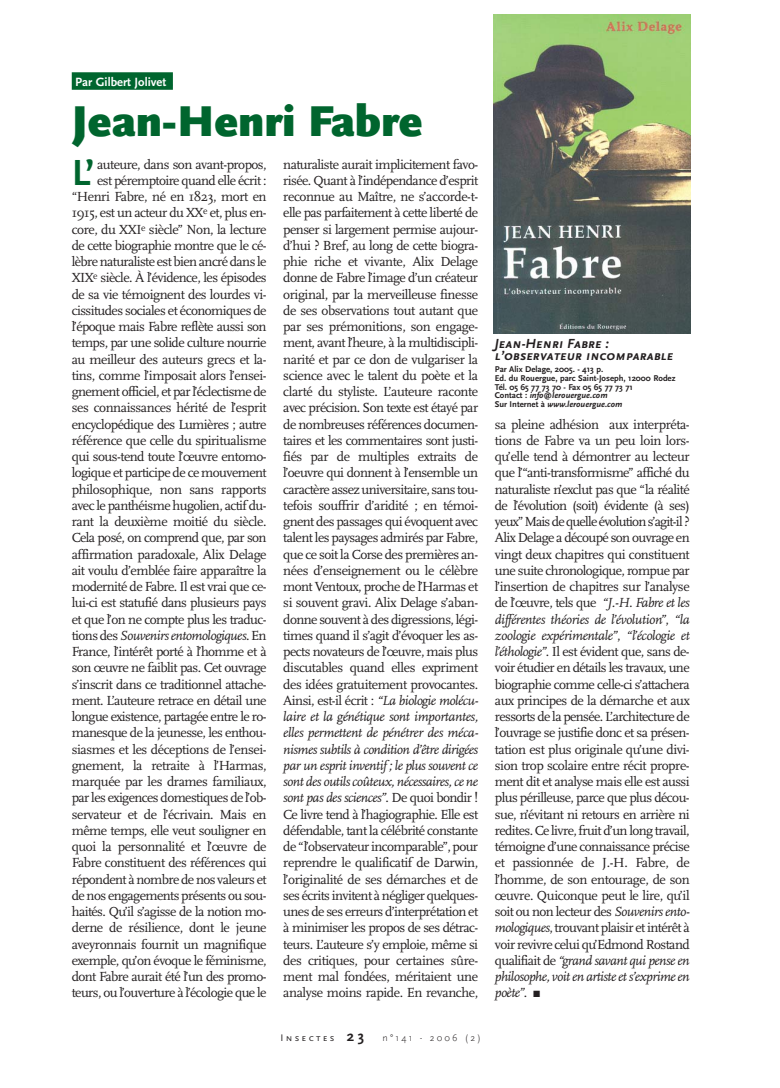
<style>
.page{position:relative;width:780px;height:1088px;background:#fff}
.page>*{position:absolute;margin:0;border:0;box-sizing:border-box;transform-origin:0 0}
.t1{font:900 45px "Scala Sans";color:#00652e}
.t2{font:700 37.88px "Scala Sans";color:#00652e}
.t3{font:13.75px/16.2px "Scala";letter-spacing:-.04em;color:#231f20;text-align:justify}
.t4{font:italic 700 13.75px/11.2px "Scala Sans Caps";color:#231f20}
.t5{font:700 12.5px "Scala Sans";color:#fff}
.t6{font:300 10px "Scala Sans";letter-spacing:.22em;color:#231f20}
.t7{font:700 8.75px/8.8px "Scala Sans";color:#231f20}
.s1{color:#00652e}
.s2{font-style:italic}
.s3{font-family:"Scala Sans Expert"}
.s4{font-family:"Scala Sans Caps";font-weight:400}
.s5{font-weight:700;font-size:15px}
</style>
<div class="page">
<div style="left:72px;top:72px;width:101px;height:18px;background:#00652e"></div>
<img style="left:493px;top:15px;width:198px;height:318px">
<p class="t5" style="left:75px;top:77px;width:99px">Par Gilbert Jolivet <span class="s1">.</span></p>
<h1 class="t1" style="left:72px;top:104px;width:352px">Jean-Henri Fabre</h1>
<p class="t3" style="left:72px;top:157px;width:196px;text-align:right">auteure, dans son avant-propos,<br>est péremptoire quand elle écrit : “Henri Fabre, né en 1823, mort en 1915, est un acteur du XX<sup>e</sup> et, plus en&shy;core, du XXI<sup>e</sup> siècle” Non, la lecture de cette biographie montre que le cé&shy;lèbre naturaliste est bien ancré dans le XIX<sup>e</sup> siècle. À l’évidence, les épisodes de sa vie témoignent des lourdes vi&shy;cissitudes sociales et économiques de l’époque mais Fabre reflète aussi son temps, par une solide culture nourrie au meilleur des auteurs grecs et la&shy;tins, comme l’imposait alors l’ensei&shy;gnement officiel, et par l’éclectisme de ses connaissances hérité de l’esprit encyclopédique des Lumières ; autre référence que celle du spiritualisme qui sous-tend toute l’œuvre entomo&shy;logique et participe de ce mouvement philosophique, non sans rapports avec le panthéisme hugolien, actif du&shy;rant la deuxième moitié du siècle.<br>Cela posé, on comprend que, par son affirmation paradoxale, Alix Delage ait voulu d’emblée faire apparaître la modernité de Fabre. Il est vrai que ce&shy;lui-ci est statufié dans plusieurs pays et que l’on ne compte plus les traduc&shy;tions des <span class="s2">Souvenirs entomologiques</span>. En France, l’intérêt porté à l’homme et à son œuvre ne faiblit pas. Cet ouvrage s’inscrit dans ce traditionnel attache&shy;ment. L’auteure retrace en détail une longue existence, partagée entre le ro&shy;manesque de la jeunesse, les enthou&shy;siasmes et les déceptions de l’ensei&shy;gnement, la retraite à l’Harmas, marquée par les drames familiaux, par les exigences domestiques de l’ob&shy;servateur et de l’écrivain. Mais en même temps, elle veut souligner en quoi la personnalité et l’œuvre de Fabre constituent des références qui répondent à nombre de nos valeurs et de nos engagements présents ou sou&shy;haités. Qu’il s’agisse de la notion mo&shy;derne de résilience, dont le jeune aveyronnais fournit un magnifique exemple, qu’on évoque le féminisme, dont Fabre aurait été l’un des promo&shy;teurs, ou l’ouverture à l’écologie que le</p>
<p class="t3" style="left:283px;top:157px;width:196px">naturaliste aurait implicitement favo&shy;risée. Quant à l’indépendance d’esprit reconnue au Maître, ne s’accorde-t&shy;elle pas parfaitement à cette liberté de penser si largement permise aujour&shy;d’hui ? Bref, au long de cette biogra&shy;phie riche et vivante, Alix Delage donne de Fabre l’image d’un créateur original, par la merveilleuse finesse de ses observations tout autant que par ses prémonitions, son engage&shy;ment, avant l’heure, à la multidiscipli&shy;narité et par ce don de vulgariser la science avec le talent du poète et la clarté du styliste. L’auteure raconte avec précision. Son texte est étayé par de nombreuses références documen&shy;taires et les commentaires sont justi&shy;fiés par de multiples extraits de l’oeuvre qui donnent à l’ensemble un caractère assez universitaire, sans tou&shy;tefois souffrir d’aridité ; en témoi&shy;gnent des passages qui évoquent avec talent les paysages admirés par Fabre, que ce soit la Corse des premières an&shy;nées d’enseignement ou le célèbre mont Ventoux, proche de l’Harmas et si souvent gravi. Alix Delage s’aban&shy;donne souvent à des digressions, légi&shy;times quand il s’agit d’évoquer les as&shy;pects novateurs de l’œuvre, mais plus discutables quand elles expriment des idées gratuitement provocantes.<br>Ainsi, est-il écrit : <span class="s2">“La biologie molécu&shy;laire et la génétique sont importantes, elles permettent de pénétrer des méca&shy;nismes subtils à condition d’être dirigées par un esprit inventif ; le plus souvent ce sont des outils coûteux, nécessaires, ce ne sont pas des sciences”</span>. De quoi bondir !<br>Ce livre tend à l’hagiographie. Elle est défendable, tant la célébrité constante de “l’observateur incomparable”, pour reprendre le qualificatif de Darwin, l’originalité de ses démarches et de ses écrits invitent à négliger quelques&shy;unes de ses erreurs d’interprétation et à minimiser les propos de ses détrac&shy;teurs. L’auteure s’y emploie, même si des critiques, pour certaines sûre&shy;ment mal fondées, méritaient une analyse moins rapide. En revanche,</p>
<h2 class="t2" style="left:72px;top:158px;width:24px">L’</h2>
<p class="t4" style="left:495px;top:338px;width:180px">Jean-Henri Fabre : l’observateur incomparable</p>
<p class="t7" style="left:495px;top:366px;width:182px">Par Alix Delage, 2005. - 413 p.<br>Ed. du Rouergue, parc Saint-Joseph, 12000 Rodez Tél. 05 65 77 73 70 - Fax 05 65 77 73 71<br>Contact : <span class="s2">info@lerouergue.com<br></span>Sur Internet à <span class="s2">www.lerouergue.com</span></p>
<p class="t3" style="left:495px;top:417px;width:196px">sa pleine adhésion aux interpréta&shy;tions de Fabre va un peu loin lors&shy;qu’elle tend à démontrer au lecteur que l’“anti-transformisme” affiché du naturaliste n’exclut pas que “la réalité de l’évolution (soit) évidente (à ses) yeux” Mais de quelle évolution s’agit-il ?<br>Alix Delage a découpé son ouvrage en vingt deux chapitres qui constituent une suite chronologique, rompue par l’insertion de chapitres sur l’analyse de l’œuvre, tels que <span class="s2">“J.-H. Fabre et les différentes théories de l’évolution”</span>, <span class="s2">“la zoologie expérimentale”</span>, <span class="s2">“l’écologie et l’éthologie”</span>. Il est évident que, sans de&shy;voir étudier en détails les travaux, une biographie comme celle-ci s’attachera aux principes de la démarche et aux ressorts de la pensée. L’architecture de l’ouvrage se justifie donc et sa présen&shy;tation est plus originale qu’une divi&shy;sion trop scolaire entre récit propre&shy;ment dit et analyse mais elle est aussi plus périlleuse, parce que plus décou&shy;sue, n’évitant ni retours en arrière ni redites. Ce livre, fruit d’un long travail, témoigne d’une connaissance précise et passionnée de J.-H. Fabre, de l’homme, de son entourage, de son œuvre. Quiconque peut le lire, qu’il soit ou non lecteur des <span class="s2">Souvenirs ento&shy;mologiques</span>, trouvant plaisir et intérêt à voir revivre celui qu’Edmond Rostand qualifiait de <span class="s2">“grand savant qui pense en philosophe, voit en artiste et s’exprime en poète”</span>. <span class="s3">r</span></p>
<p class="t6" style="left:280px;top:1033px;width:202px"><span class="s4">Insectes</span> <span class="s5">23</span> n°141 - 2006 (2)</p>
</div>
